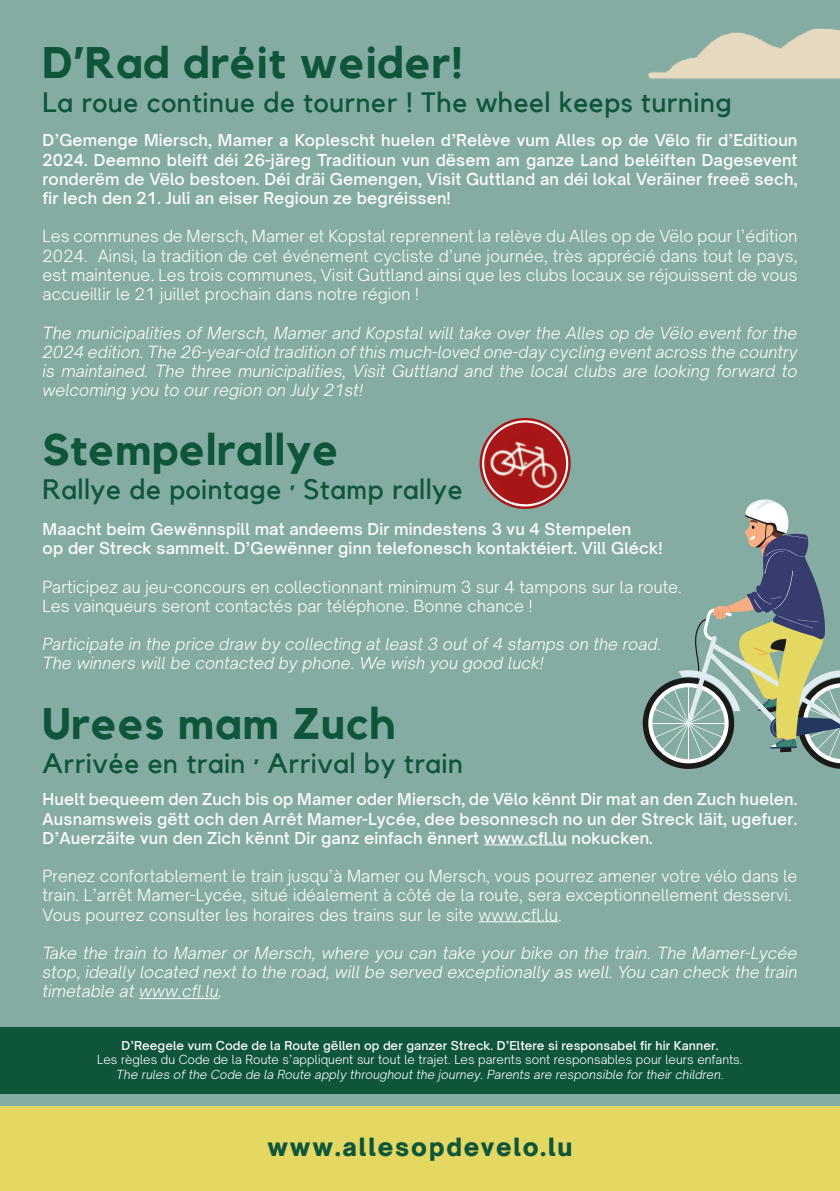
<style>
.page{position:relative;width:840px;height:1191px;background:#fff}
.page>*{position:absolute;margin:0;border:0;box-sizing:border-box;transform-origin:0 0}
.t1{font:700 44px "Kollektif";letter-spacing:.02em;color:#0e553a}
.t2{font:28px "Kollektif";letter-spacing:.02em;color:#0e553a}
.t3{font:900 24px "Open Sauce One";letter-spacing:.08em;color:#0e553a}
.t4{font:300 16px/19.2px "Open Sauce One";letter-spacing:.01em;color:#fff}
.t5{font:500 16px/19.2px "Open Sauce One";letter-spacing:.01em;color:#fff;text-align:justify}
.t6{font:italic 300 16px/19.2px "Open Sauce One";letter-spacing:.01em;color:#fff;text-align:justify}
.t7{font:300 12px "Open Sauce One";letter-spacing:.01em;color:#fff}
.t8{font:italic 300 12px "Open Sauce One";letter-spacing:.01em;color:#fff}
.t9{font:500 12px "Open Sauce One";letter-spacing:.01em;color:#fff}
</style>
<div class="page">
<div style="left:0;top:0;width:839px;height:1191px;background:#84aca2"></div>
<svg style="left:479px;top:417px;width:92px;height:92px"></svg>
<img style="left:484px;top:427px;width:79px;height:81px">
<img style="left:483px;top:457px;width:81px;height:49px">
<img style="left:648px;top:28px;width:191px;height:51px">
<svg style="left:642px;top:499px;width:197px;height:270px"></svg>
<div style="left:0;top:1106px;width:839px;height:85px;background:#e4d862"></div>
<hr style="left:483px;top:844px;width:83px;height:1px;background:#fff">
<hr style="left:478px;top:921px;width:80px;height:1px;background:#fff">
<hr style="left:139px;top:998px;width:80px;height:1px;background:#fff">
<div style="left:0;top:1028px;width:839px;height:66px;background:#0e553a"></div>
<h1 class="t1" style="left:43px;top:37px;width:422px">D’Rad dréit weider!</h1>
<h2 class="t2" style="left:43px;top:86px;width:690px">La roue continue de tourner ! The wheel keeps turning</h2>
<p class="t5" style="left:43px;top:130px;width:756px">D’Gemenge Miersch, Mamer a Koplescht huelen d’Relève vum Alles op de Vëlo fir d’Editioun 2024. Deemno bleift déi 26-järeg Traditioun vun dësem am ganze Land beléiften Dagesevent ronderëm de Vëlo bestoen. Déi dräi Gemengen, Visit Guttland an déi lokal Veräiner freeë sech, fir Iech den 21. Juli an eiser Regioun ze begréissen!</p>
<p class="t4" style="left:43px;top:227px;width:756px;text-align:justify">Les communes de Mersch, Mamer et Kopstal reprennent la relève du Alles op de Vëlo pour l’édition 2024. Ainsi, la tradition de cet événement cycliste d’une journée, très apprécié dans tout le pays, est maintenue. Les trois communes, Visit Guttland ainsi que les clubs locaux se réjouissent de vous accueillir le 21 juillet prochain dans notre région !</p>
<p class="t6" style="left:43px;top:323px;width:756px">The municipalities of Mersch, Mamer and Kopstal will take over the Alles op de Vëlo event for the 2024 edition. The 26-year-old tradition of this much-loved one-day cycling event across the country is maintained. The three municipalities, Visit Guttland and the local clubs are looking forward to welcoming you to our region on July 21st!</p>
<h1 class="t1" style="left:43px;top:424px;width:297px">Stempelrallye</h1>
<h2 class="t2" style="left:43px;top:472px;width:421px">Rallye de pointage · Stamp rallye</h2>
<p class="t5" style="left:43px;top:519px;width:621px">Maacht beim Gewënnspill mat andeems Dir mindestens 3 vu 4 Stempelen<br>op der Streck sammelt. D’Gewënner ginn telefonesch kontaktéiert. Vill Gléck!</p>
<p class="t4" style="left:43px;top:576px;width:640px">Participez au jeu-concours en collectionnant minimum 3 sur 4 tampons sur la route.<br>Les vainqueurs seront contactés par téléphone. Bonne chance !</p>
<p class="t6" style="left:43px;top:634px;width:620px">Participate in the price draw by collecting at least 3 out of 4 stamps on the road.<br>The winners will be contacted by phone. We wish you good luck!</p>
<h1 class="t1" style="left:43px;top:698px;width:353px">Urees mam Zuch</h1>
<h2 class="t2" style="left:43px;top:746px;width:421px">Arrivée en train · Arrival by train</h2>
<p class="t5" style="left:43px;top:789px;width:756px">Huelt bequeem den Zuch bis op Mamer oder Miersch, de Vëlo kënnt Dir mat an den Zuch huelen.<br>Ausnamsweis gëtt och den Arrêt Mamer-Lycée, dee besonnesch no un der Streck läit, ugefuer.<br>D’Auerzäite vun den Zich kënnt Dir ganz einfach ënnert www.cfl.lu nokucken.</p>
<p class="t4" style="left:43px;top:866px;width:756px">Prenez confortablement le train jusqu’à Mamer ou Mersch, vous pourrez amener votre vélo dans le train. L’arrêt Mamer-Lycée, situé idéalement à côté de la route, sera exceptionnellement desservi.<br>Vous pourrez consulter les horaires des trains sur le site www.cfl.lu.</p>
<p class="t6" style="left:43px;top:943px;width:756px">Take the train to Mamer or Mersch, where you can take your bike on the train. The Mamer-Lycée stop, ideally located next to the road, will be served exceptionally as well. You can check the train timetable at www.cfl.lu.</p>
<p class="t9" style="left:121px;top:1037px;width:598px">D’Reegele vum Code de la Route gëllen op der ganzer Streck. D’Eltere si responsabel fir hir Kanner.</p>
<p class="t7" style="left:97px;top:1052px;width:646px">Les règles du Code de la Route s’appliquent sur tout le trajet. Les parents sont responsables pour leurs enfants.</p>
<p class="t8" style="left:116px;top:1066px;width:608px">The rules of the Code de la Route apply throughout the journey. Parents are responsible for their children.</p>
<h3 class="t3" style="left:267px;top:1131px;width:306px">www.allesopdevelo.lu</h3>
</div>
